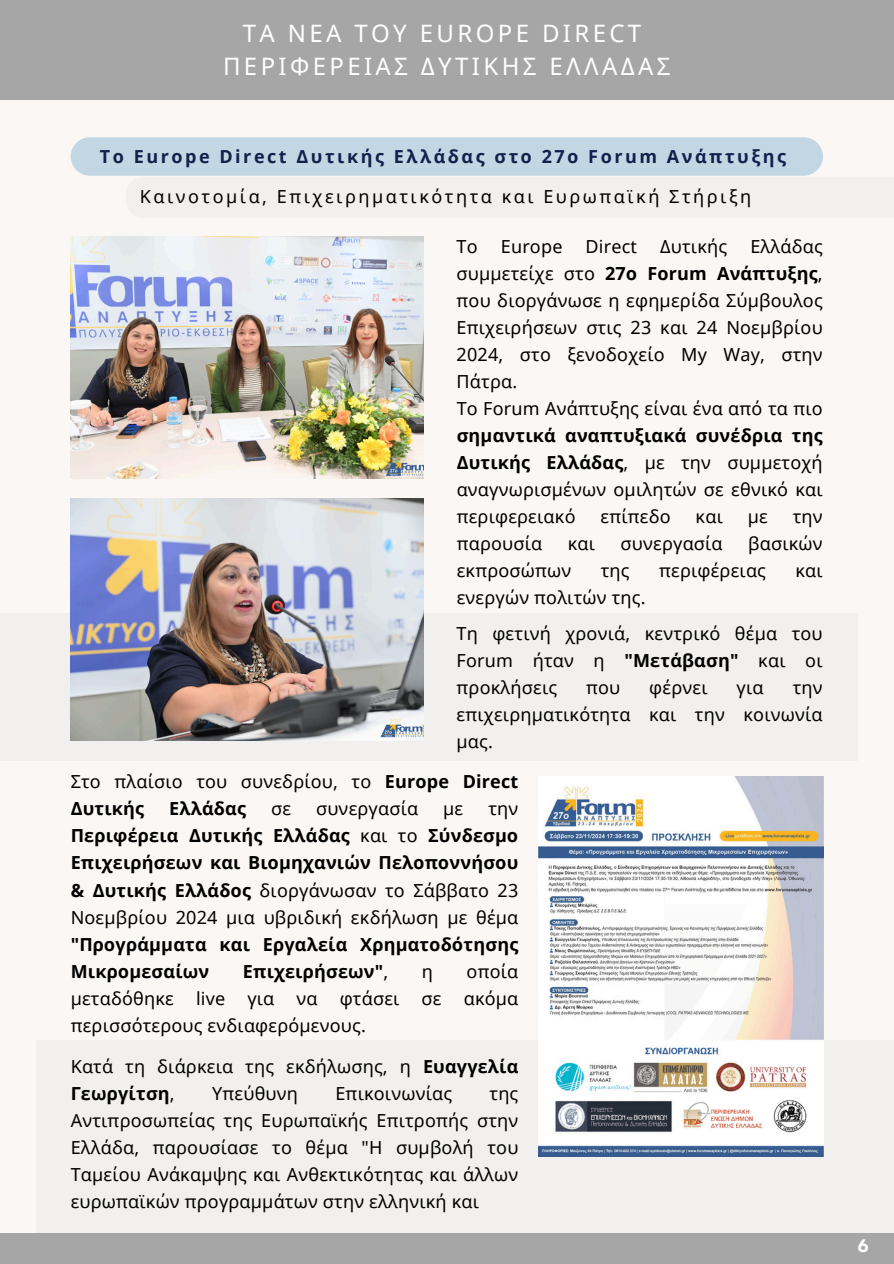
<style>
.page{position:relative;width:894px;height:1264px;background:#fff}
.page>*{position:absolute;margin:0;border:0;box-sizing:border-box;transform-origin:0 0}
.t1{font:24px/32.7px "Noto Sans";letter-spacing:.14em;color:#fff;text-align:center}
.t2{font:18px/27px "Noto Sans";letter-spacing:.01em;color:#000;text-align:justify}
.t3{font:700 18px/27px "Noto Sans";letter-spacing:.01em;color:#000;text-align:justify}
.t4{font:700 18px "Noto Sans";letter-spacing:.14em;color:#11214c}
.t5{font:18px "Noto Sans";letter-spacing:.14em;color:#000}
.t6{font:700 18px "Garet";color:#fff}
.s1{font-weight:700}
.s2{font-weight:400}
</style>
<div class="page">
<div style="left:0;top:0;width:893px;height:1263px;background:#faf7f5"></div>
<div style="left:0;top:0;width:893px;height:100px;background:#a6a6a6"></div>
<div style="left:0;top:1232px;width:893px;height:31px;background:#a6a6a6"></div>
<div style="left:71px;top:137px;width:751px;height:39px;background:#c2d6e3;border-radius:19px"></div>
<div style="left:0;top:613px;width:857px;height:148px;background:#f1f0ef"></div>
<img style="left:71px;top:498px;width:352px;height:243px">
<img style="left:71px;top:236px;width:352px;height:243px">
<div style="left:36px;top:1040px;width:857px;height:192px;background:#f1f0ef"></div>
<img style="left:538px;top:777px;width:285px;height:379px">
<h2 class="t1" style="left:223px;top:17px;width:449px">TA NEA TOY EUROPE DIRECT<br>ΠΕΡΙΦΕΡΕΙΑΣ ΔΥΤΙΚΗΣ ΕΛΛΑΔΑΣ</h2>
<p class="t4" style="left:100px;top:144px;width:687px">To Europe Direct Δυτικής Ελλάδας στο 27ο Forum Ανάπτυξης</p>
<p class="t5" style="left:140px;top:184px;width:613px">Καινοτομία, Επιχειρηματικότητα και Ευρωπαϊκή Στήριξη</p>
<p class="t2" style="left:456px;top:233px;width:23px">Το</p>
<p class="t2" style="left:500px;top:233px;width:63px">Europe</p>
<p class="t2" style="left:585px;top:233px;width:53px">Direct</p>
<p class="t2" style="left:660px;top:233px;width:68px">Δυτικής</p>
<p class="t2" style="left:456px;top:233px;width:367px;text-indent:294px">Ελλάδας συμμετείχε στο <span class="s1">27ο Forum Ανάπτυξης</span>, που διοργάνωσε η εφημερίδα Σύμβουλος Επιχειρήσεων στις 23 και 24 Νοεμβρίου 2024, στο ξενοδοχείο My Way, στην Πάτρα.</p>
<p class="t2" style="left:456px;top:394px;width:367px">Το Forum Ανάπτυξης είναι ένα από τα πιο <span class="s1">σημαντικά αναπτυξιακά συνέδρια της Δυτικής Ελλάδας</span>, με την συμμετοχή αναγνωρισμένων ομιλητών σε εθνικό και περιφερειακό</p>
<p class="t2" style="left:600px;top:502px;width:72px">επίπεδο</p>
<p class="t2" style="left:695px;top:502px;width:29px">και</p>
<p class="t2" style="left:747px;top:502px;width:22px">με</p>
<p class="t2" style="left:792px;top:502px;width:31px">την</p>
<p class="t2" style="left:456px;top:529px;width:87px">παρουσία</p>
<p class="t2" style="left:567px;top:529px;width:29px">και</p>
<p class="t2" style="left:620px;top:529px;width:103px">συνεργασία</p>
<p class="t2" style="left:748px;top:529px;width:76px">βασικών</p>
<p class="t2" style="left:456px;top:556px;width:116px">εκπροσώπων</p>
<p class="t2" style="left:600px;top:556px;width:30px">της</p>
<p class="t2" style="left:659px;top:556px;width:108px">περιφέρειας</p>
<p class="t2" style="left:795px;top:556px;width:29px">και</p>
<p class="t2" style="left:456px;top:583px;width:190px">ενεργών πολιτών της.</p>
<p class="t2" style="left:456px;top:619px;width:367px">Τη φετινή χρονιά, κεντρικό θέμα του Forum ήταν η <span class="s1">"Μετάβαση"</span> και οι προκλήσεις</p>
<p class="t2" style="left:586px;top:673px;width:36px">που</p>
<p class="t2" style="left:649px;top:673px;width:60px">φέρνει</p>
<p class="t2" style="left:736px;top:673px;width:28px">για</p>
<p class="t2" style="left:456px;top:673px;width:367px;text-indent:336px">την επιχειρηματικότητα και την κοινωνία μας.</p>
<p class="t2" style="left:71px;top:768px;width:449px">Στο πλαίσιο του συνεδρίου, το <span class="s1">Europe Direct<br>Δυτικής</span></p>
<p class="t3" style="left:169px;top:795px;width:78px">Ελλάδας</p>
<p class="t2" style="left:271px;top:795px;width:21px">σε</p>
<p class="t2" style="left:316px;top:795px;width:103px">συνεργασία</p>
<p class="t2" style="left:443px;top:795px;width:22px">με</p>
<p class="t3" style="left:71px;top:795px;width:449px;text-indent:417px"><span class="s2">την </span>Περιφέρεια Δυτικής Ελλάδας <span class="s2">και το</span> Σύνδεσμο Επιχειρήσεων και Βιομηχανιών Πελοποννήσου &amp; Δυτικής Ελλάδος <span class="s2">διοργάνωσαν το Σάββατο 23<br>Νοεμβρίου 2024 μια υβριδική εκδήλωση με θέμα </span>"Προγράμματα και Εργαλεία Χρηματοδότησης Μικρομεσαίων</p>
<p class="t2" style="left:71px;top:957px;width:449px;text-indent:396px">οποία μεταδόθηκε live για να φτάσει σε ακόμα περισσότερους ενδιαφερόμενους.</p>
<p class="t2" style="left:71px;top:1052px;width:449px">Κατά τη διάρκεια της εκδήλωσης, η <span class="s1">Ευαγγελία<br>Γεωργίτση</span>,</p>
<p class="t3" style="left:243px;top:957px;width:147px">Επιχειρήσεων"<span class="s2">,</span></p>
<p class="t2" style="left:422px;top:957px;width:13px">η</p>
<p class="t2" style="left:212px;top:1079px;width:87px">Υπεύθυνη</p>
<p class="t2" style="left:335px;top:1079px;width:118px">Επικοινωνίας</p>
<p class="t2" style="left:71px;top:1079px;width:449px;text-indent:418px">της Αντιπροσωπείας της Ευρωπαϊκής Επιτροπής στην Ελλάδα, παρουσίασε το θέμα "Η συμβολή του Ταμείου Ανάκαμψης και Ανθεκτικότητας και άλλων ευρωπαϊκών προγραμμάτων στην ελληνική και</p>
<h1 class="t6" style="left:857px;top:1232px;width:13px">6</h1>
</div>
